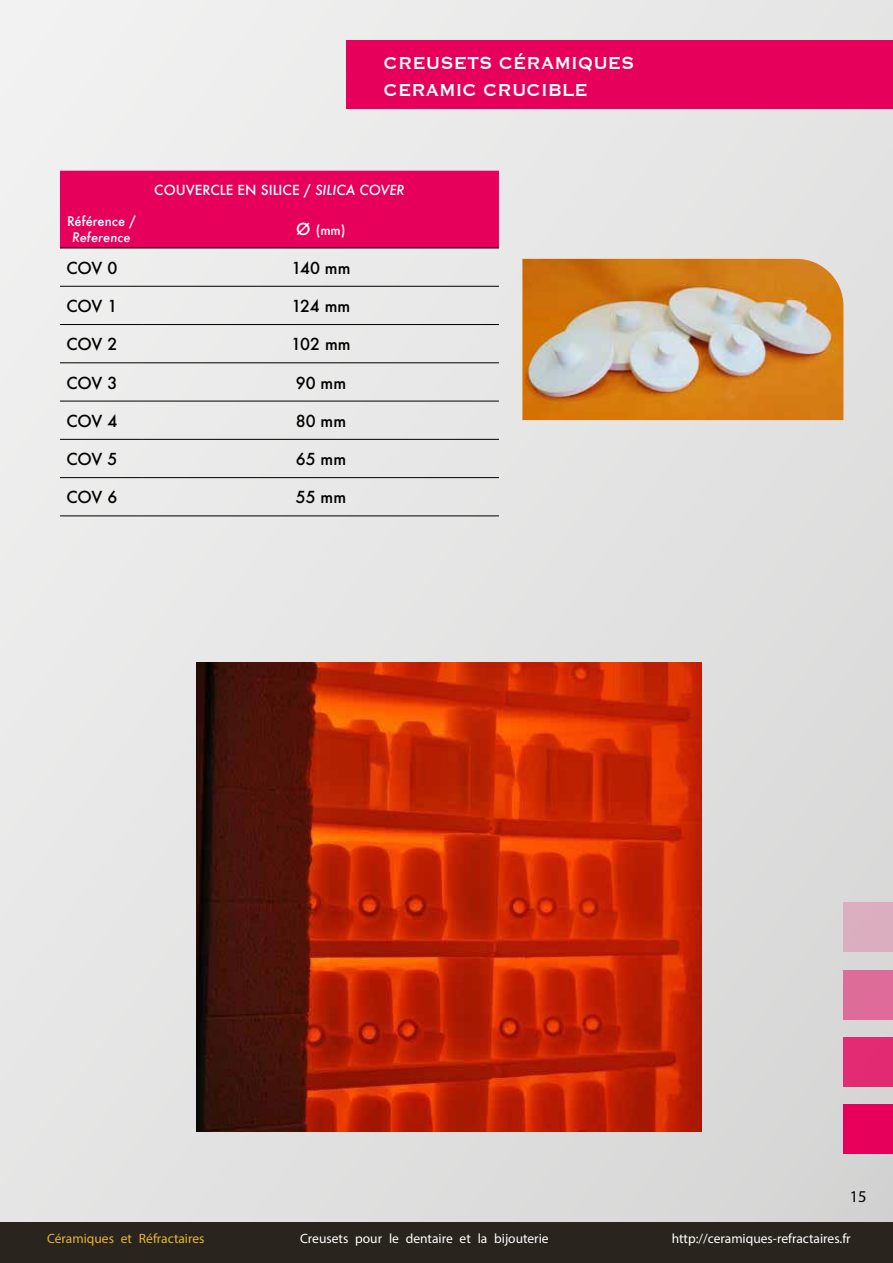
<style>
.page{position:relative;width:893px;height:1263px;background:#fff}
.page>*{position:absolute;margin:0;border:0;box-sizing:border-box;transform-origin:0 0}
.t1{font:22.5px/27px "Copperplate";color:#fff;scale:.89 1}
.t2{font:16.5px "Myriad Pro";color:#000}
.t3{font:500 16.2px "Futura";letter-spacing:-.005em;color:#000}
.t4{font:13.5px "Myriad Pro";color:#fff}
.t5{font:500 13.5px "Futura";color:#fff}
.t6{font:13.5px "Myriad Pro";color:#e9b430}
.t7{font:500 12.9px "Futura";color:#fff}
.t8{font:italic 500 12.9px "Futura";color:#fff}
.s1{font-style:italic}
.s2{font-size:16.2px}
</style>
<div class="page">
<div style="left:0;top:0;width:893px;height:1263px;background:linear-gradient(to right,#ececec,#ddd)"></div>
<div style="left:0;top:1222px;width:893px;height:41px;background:#29241e"></div>
<div style="left:346px;top:40px;width:547px;height:69px;background:#e6005b"></div>
<div style="left:843px;top:1104px;width:50px;height:50px;background:#e6005b"></div>
<div style="left:843px;top:1037px;width:50px;height:50px;background:#e22a73"></div>
<div style="left:843px;top:970px;width:50px;height:49px;background:#de6c99"></div>
<div style="left:843px;top:902px;width:50px;height:50px;background:#dbadbf"></div>
<div style="left:60px;top:171px;width:439px;height:77px;background:#e6005b"></div>
<hr style="left:60px;top:248px;width:83px;height:1px;background:#000">
<hr style="left:143px;top:248px;width:356px;height:1px;background:#000">
<hr style="left:60px;top:286px;width:83px;height:1px;background:#000">
<hr style="left:143px;top:286px;width:356px;height:1px;background:#000">
<hr style="left:60px;top:324px;width:83px;height:1px;background:#000">
<hr style="left:143px;top:324px;width:356px;height:1px;background:#000">
<hr style="left:60px;top:363px;width:83px;height:1px;background:#000">
<hr style="left:143px;top:363px;width:356px;height:1px;background:#000">
<hr style="left:60px;top:401px;width:83px;height:1px;background:#000">
<hr style="left:143px;top:401px;width:356px;height:1px;background:#000">
<hr style="left:60px;top:439px;width:83px;height:1px;background:#000">
<hr style="left:143px;top:439px;width:356px;height:1px;background:#000">
<hr style="left:60px;top:477px;width:83px;height:1px;background:#000">
<hr style="left:143px;top:477px;width:356px;height:1px;background:#000">
<hr style="left:60px;top:516px;width:83px;height:1px;background:#000">
<hr style="left:143px;top:516px;width:356px;height:1px;background:#000">
<img style="left:522px;top:259px;width:321px;height:161px">
<img style="left:196px;top:662px;width:506px;height:470px">
<h1 class="t1" style="left:384px;top:48px;width:283px">CREUSETS CÉRAMIQUES<br>CERAMIC CRUCIBLE</h1>
<p class="t5" style="left:154px;top:181px;width:252px">COUVERCLE EN SILICE / <span class="s1">SILICA COVER</span></p>
<p class="t7" style="left:67px;top:212px;width:70px">Référence /</p>
<p class="t8" style="left:72px;top:228px;width:60px">Reference</p>
<p class="t7" style="left:296px;top:221px;width:51px"><span class="s2">Ø</span> (mm)</p>
<p class="t3" style="left:66px;top:257px;width:52px">COV 0</p>
<p class="t3" style="left:291px;top:257px;width:61px">140 mm</p>
<p class="t3" style="left:66px;top:295px;width:52px">COV 1</p>
<p class="t3" style="left:291px;top:295px;width:60px">124 mm</p>
<p class="t3" style="left:66px;top:333px;width:52px">COV 2</p>
<p class="t3" style="left:291px;top:333px;width:61px">102 mm</p>
<p class="t3" style="left:66px;top:371px;width:52px">COV 3</p>
<p class="t3" style="left:296px;top:371px;width:52px">90 mm</p>
<p class="t3" style="left:66px;top:410px;width:52px">COV 4</p>
<p class="t3" style="left:296px;top:410px;width:52px">80 mm</p>
<p class="t3" style="left:66px;top:448px;width:52px">COV 5</p>
<p class="t3" style="left:296px;top:448px;width:52px">65 mm</p>
<p class="t3" style="left:66px;top:486px;width:52px">COV 6</p>
<p class="t3" style="left:296px;top:486px;width:52px">55 mm</p>
<p class="t2" style="left:850px;top:1186px;width:18px">15</p>
<p class="t6" style="left:47px;top:1230px;width:159px">Céramiques et Réfractaires</p>
<p class="t4" style="left:300px;top:1230px;width:250px">Creusets pour le dentaire et la bijouterie</p>
<p class="t4" style="left:672px;top:1230px;width:180px">http://ceramiques-refractaires.fr</p>
</div>
